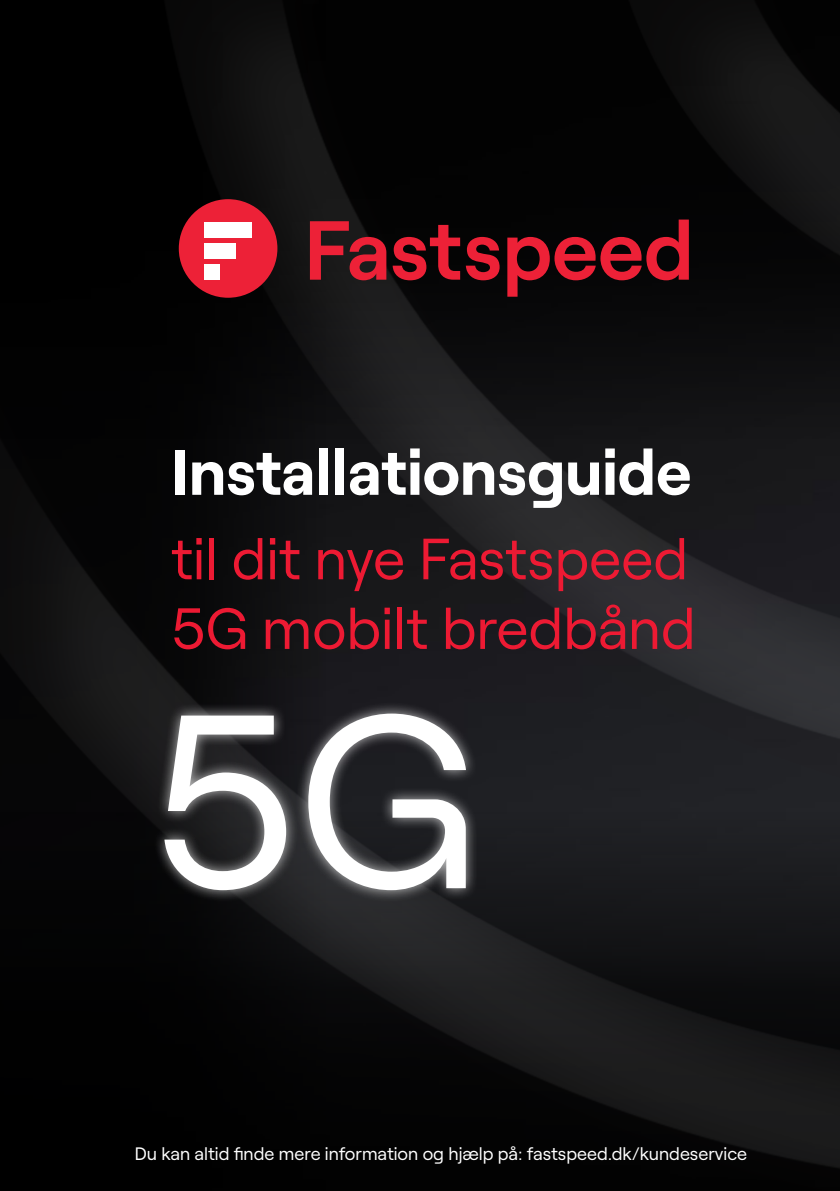
<style>
.page{position:relative;width:840px;height:1191px;background:#fff}
.page>*{position:absolute;margin:0;border:0;box-sizing:border-box;transform-origin:0 0}
.t1{font:246.4px "Roobert";color:#fff}
.t2{font:700 64px "Roobert";color:#fff}
.t3{font:58px/69.6px "Roobert";color:#ed1a33}
.t4{font:18px "Roobert";color:#fff}
</style>
<div class="page">
<div style="left:0;top:0;width:839px;height:1188px;background:#231f20;opacity:.75"></div>
<div style="left:179px;top:199px;width:98px;height:99px;background:#ed2137;border-radius:50%"></div>
<div style="left:204px;top:222px;width:47px;height:16px;background:#fff"></div>
<div style="left:204px;top:243px;width:32px;height:16px;background:#fff"></div>
<div style="left:204px;top:264px;width:16px;height:16px;background:#fff"></div>
<svg style="left:310px;top:221px;width:76px;height:59px;background:#7d1b25"></svg>
<svg style="left:392px;top:225px;width:107px;height:55px;background:#6a101a"></svg>
<svg style="left:507px;top:219px;width:181px;height:78px;background:#520e16"></svg>
<div style="left:153px;top:701px;width:325px;height:201px;background:#fff;opacity:.75"></div>
<p class="t2" style="left:171px;top:422px;width:521px">Installationsguide</p>
<p class="t3" style="left:171px;top:519px;width:526px">til dit nye Fastspeed<br>5G mobilt bredbånd</p>
<p class="t1" style="left:150px;top:616px;width:329px">5G</p>
<p class="t4" style="left:135px;top:1140px;width:613px">Du kan altid finde mere information og hjælp på: fastspeed.dk/kundeservice</p>
</div>
